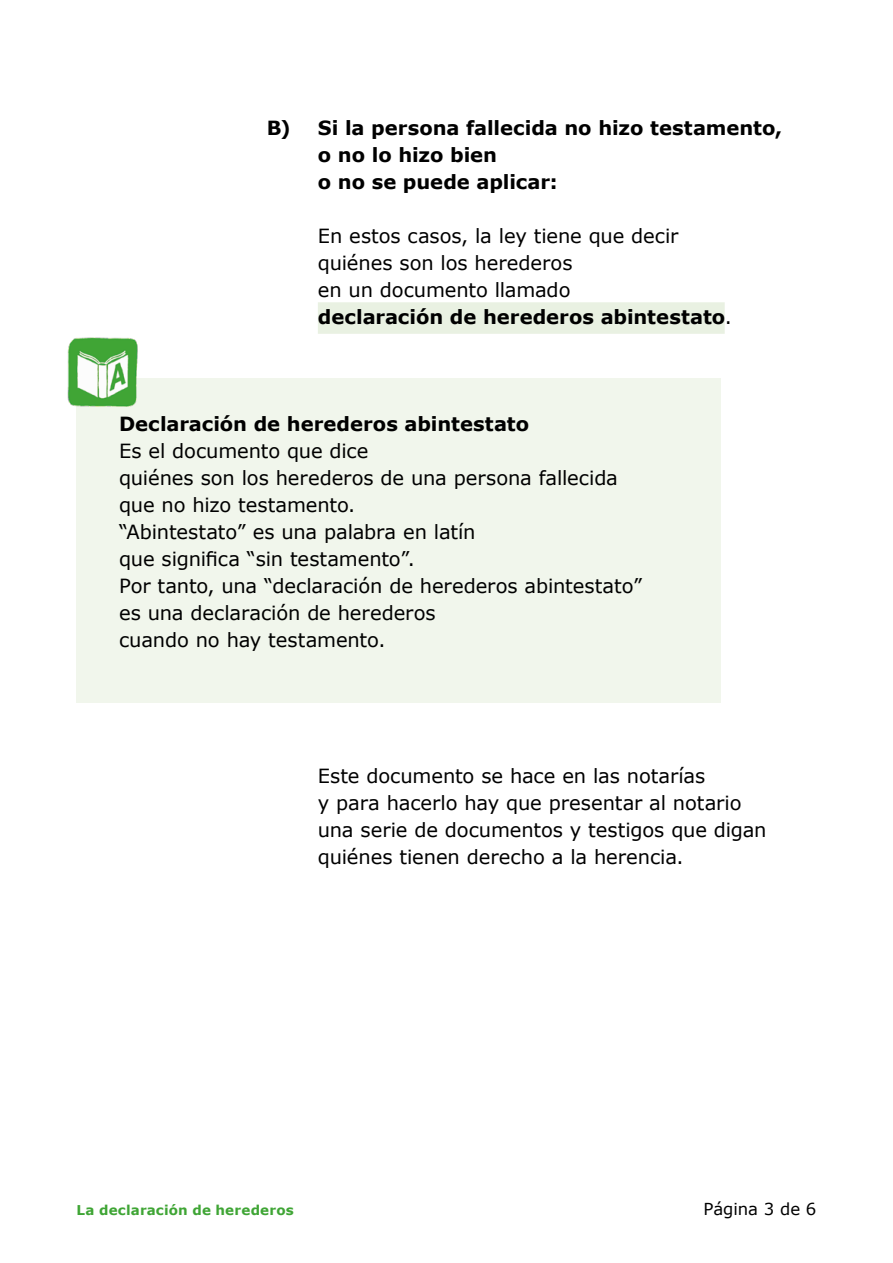
<style>
.page{position:relative;width:893px;height:1263px;background:#fff}
.page>*{position:absolute;margin:0;border:0;box-sizing:border-box;transform-origin:0 0}
.t1{font:19.5px/27px "Verdana";letter-spacing:-.005em;color:#000}
.t2{font:700 19.5px/27px "Verdana";letter-spacing:-.005em;color:#000}
.t3{font:16.5px "Verdana";letter-spacing:-.005em;color:#000}
.t4{font:700 13.5px "Verdana";letter-spacing:.01em;color:#3fa535}
.s1{font-weight:700}
</style>
<div class="page">
<div style="left:318px;top:302px;width:407px;height:32px;background:#e9f1e2"></div>
<div style="left:77px;top:378px;width:644px;height:324px;background:#f1f6ec"></div>
<img style="left:67px;top:337px;width:71px;height:77px">
<p class="t2" style="left:318px;top:115px;width:466px;text-indent:-51px">B) Si la persona fallecida no hizo testamento, o no lo hizo bien<br>o no se puede aplicar:</p>
<p class="t1" style="left:318px;top:223px;width:415px">En estos casos, la ley tiene que decir quiénes son los herederos<br>en un documento llamado<br><span class="s1">declaración de herederos abintestato</span>.</p>
<p class="t2" style="left:119px;top:410px;width:412px">Declaración de herederos abintestato</p>
<p class="t1" style="left:119px;top:437px;width:524px">Es el documento que dice<br>quiénes son los herederos de una persona fallecida que no hizo testamento.<br>“Abintestato” es una palabra en latín<br>que significa “sin testamento”.<br>Por tanto, una “declaración de herederos abintestato” es una declaración de herederos<br>cuando no hay testamento.</p>
<p class="t1" style="left:318px;top:763px;width:450px">Este documento se hace en las notarías<br>y para hacerlo hay que presentar al notario una serie de documentos y testigos que digan quiénes tienen derecho a la herencia.</p>
<p class="t4" style="left:77px;top:1201px;width:219px">La declaración de herederos</p>
<p class="t3" style="left:704px;top:1199px;width:114px">Página 3 de 6</p>
</div>
